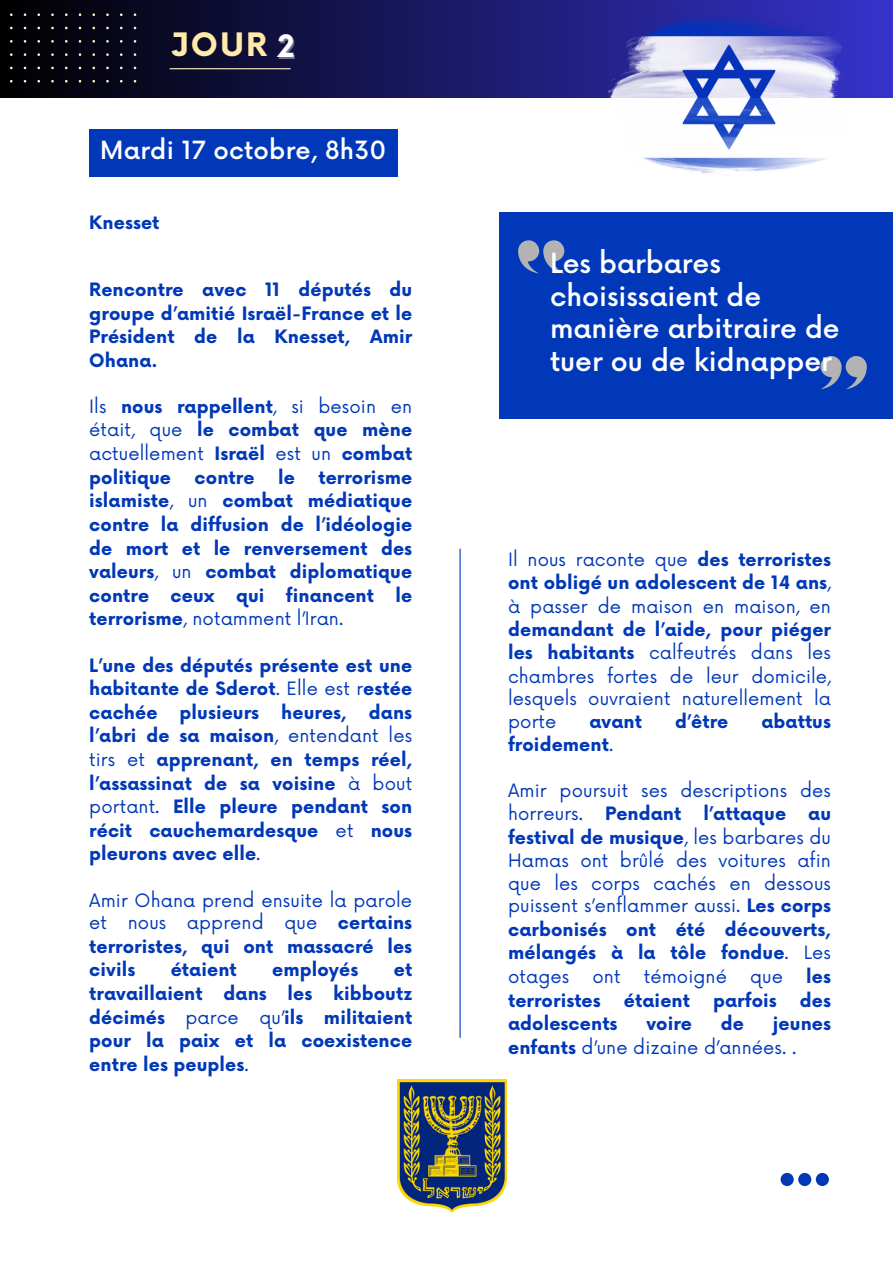
<style>
.page{position:relative;width:893px;height:1264px;background:#fff}
.page>*{position:absolute;margin:0;border:0;box-sizing:border-box;transform-origin:0 0}
.t1{font:700 72px "Now";color:#0038b8}
.t2{font:700 31.5px "Now";color:#ffeaa9}
.t3{font:500 27px/32.5px "Now";color:#fff}
.t4{font:500 24.45px "Now";letter-spacing:.01em;color:#fff}
.t5{font:700 18px/23.5px "Now";letter-spacing:.005em;color:#0038b8;text-align:justify}
.t6{font:18px/23.2px "Now";letter-spacing:.005em;color:#0038b8;text-align:justify}
.s1{font-size:30.15px;color:rgb(255 255 255/.4)}
.s2{font-weight:400}
.s3{font-weight:700}
</style>
<div class="page">
<div style="left:0;top:0;width:892px;height:97px;background:linear-gradient(to right,#000,#3432cb)"></div>
<hr style="left:170px;top:68px;width:120px;height:1px;background:#fff3c2">
<svg style="left:10px;top:13px;width:126px;height:70px;background:#0d0c16"></svg>
<div style="left:89px;top:129px;width:308px;height:48px;background:#0038b9"></div>
<hr style="left:459px;top:548px;width:1px;height:489px;background:#0038b8">
<div style="left:499px;top:213px;width:393px;height:206px;background:#0038b9"></div>
<svg style="left:820px;top:356px;width:46px;height:33px"></svg>
<svg style="left:518px;top:240px;width:47px;height:33px"></svg>
<img style="left:397px;top:1079px;width:109px;height:133px">
<img style="left:603px;top:13px;width:251px;height:161px">
<p class="t2" style="left:171px;top:28px;width:127px">JOUR <span class="s1">2</span></p>
<p class="t4" style="left:100px;top:137px;width:288px">Mardi 17 octobre, 8h30</p>
<p class="t5" style="left:89px;top:211px;width:72px">Knesset</p>
<p class="t5" style="left:89px;top:279px;width:324px">Rencontre avec 11 députés du groupe d’amitié Israël-France et le Président de la Knesset, Amir Ohana.</p>
<p class="t5" style="left:89px;top:395px;width:324px"><span class="s2">Ils</span> nous rappellent<span class="s2">, si besoin en était, que</span> le combat que mène <span class="s2">actuellement</span> Israël <span class="s2">est un</span> combat politique</p>
<p class="t5" style="left:194px;top:466px;width:61px">contre</p>
<p class="t5" style="left:278px;top:466px;width:18px">le</p>
<p class="t5" style="left:89px;top:466px;width:324px;text-indent:229px">terrorisme islamiste<span class="s2">, un</span> combat médiatique contre la diffusion de l’idéologie de mort et le renversement des valeurs<span class="s2">, un</span> combat diplomatique contre ceux qui financent le terrorisme<span class="s2">, notamment l’Iran.</span></p>
<p class="t5" style="left:89px;top:654px;width:324px">L’une des députés présente est une habitante de Sderot<span class="s2">. Elle est r</span>estée cachée plusieurs heures, dans l’abri de sa maison<span class="s2">, entendant les tirs et</span> apprenant, en temps réel, l’assassinat de sa voisine <span class="s2">à bout portant.</span> Elle pleure pendant son récit cauchemardesque <span class="s2">et</span> nous pleurons avec elle<span class="s2">.</span></p>
<p class="t6" style="left:89px;top:889px;width:324px">Amir Ohana prend ensuite la parole et nous apprend que <span class="s3">certains terroristes, qui ont massacré les civils</span></p>
<p class="t5" style="left:171px;top:959px;width:68px">étaient</p>
<p class="t5" style="left:272px;top:959px;width:88px">employés</p>
<p class="t5" style="left:89px;top:959px;width:324px;text-indent:304px">et travaillaient dans les kibboutz décimés <span class="s2">parce qu’</span>ils militaient pour la paix et la coexistence entre les peuples<span class="s2">.</span></p>
<p class="t3" style="left:550px;top:249px;width:291px">Les barbares choisissaient de manière arbitraire de tuer ou de kidnapper</p>
<p class="t6" style="left:508px;top:548px;width:324px">Il nous raconte que <span class="s3">des terroristes ont obligé un adolescent de 14 ans</span>, à passer de maison en maison, en <span class="s3">demandant de l’aide, pour piéger les habitants</span> calfeutrés dans les chambres fortes de leur domicile, lesquels ouvraient naturellement la porte</p>
<p class="t5" style="left:589px;top:710px;width:54px">avant</p>
<p class="t5" style="left:675px;top:710px;width:55px">d’être</p>
<p class="t5" style="left:761px;top:710px;width:71px">abattus</p>
<p class="t5" style="left:508px;top:734px;width:107px">froidement<span class="s2">.</span></p>
<p class="t6" style="left:508px;top:780px;width:324px">Amir poursuit ses descriptions des horreurs. <span class="s3">Pendant l’attaque au festival de musique</span>, les barbares du Hamas ont brûlé des voitures afin que les corps cachés en dessous puissent s’enflammer aussi. <span class="s3">Les corps carbonisés ont été découverts, mélangés à la tôle fondue</span>. Les otages</p>
<p class="t6" style="left:592px;top:965px;width:30px">ont</p>
<p class="t6" style="left:643px;top:965px;width:85px">témoigné</p>
<p class="t6" style="left:750px;top:965px;width:34px">que</p>
<p class="t5" style="left:806px;top:965px;width:26px">les</p>
<p class="t5" style="left:508px;top:989px;width:94px">terroristes</p>
<p class="t5" style="left:624px;top:989px;width:68px">étaient</p>
<p class="t5" style="left:713px;top:989px;width:65px">parfois</p>
<p class="t5" style="left:799px;top:989px;width:33px">des</p>
<p class="t5" style="left:508px;top:1013px;width:111px">adolescents</p>
<p class="t5" style="left:646px;top:1013px;width:47px">voire</p>
<p class="t5" style="left:720px;top:1013px;width:25px">de</p>
<p class="t6" style="left:508px;top:1012px;width:324px;text-indent:265px"><span class="s3">jeunes enfants</span> d’une dizaine d’années. .</p>
<p class="t1" style="left:774px;top:1120px;width:61px">...</p>
</div>
